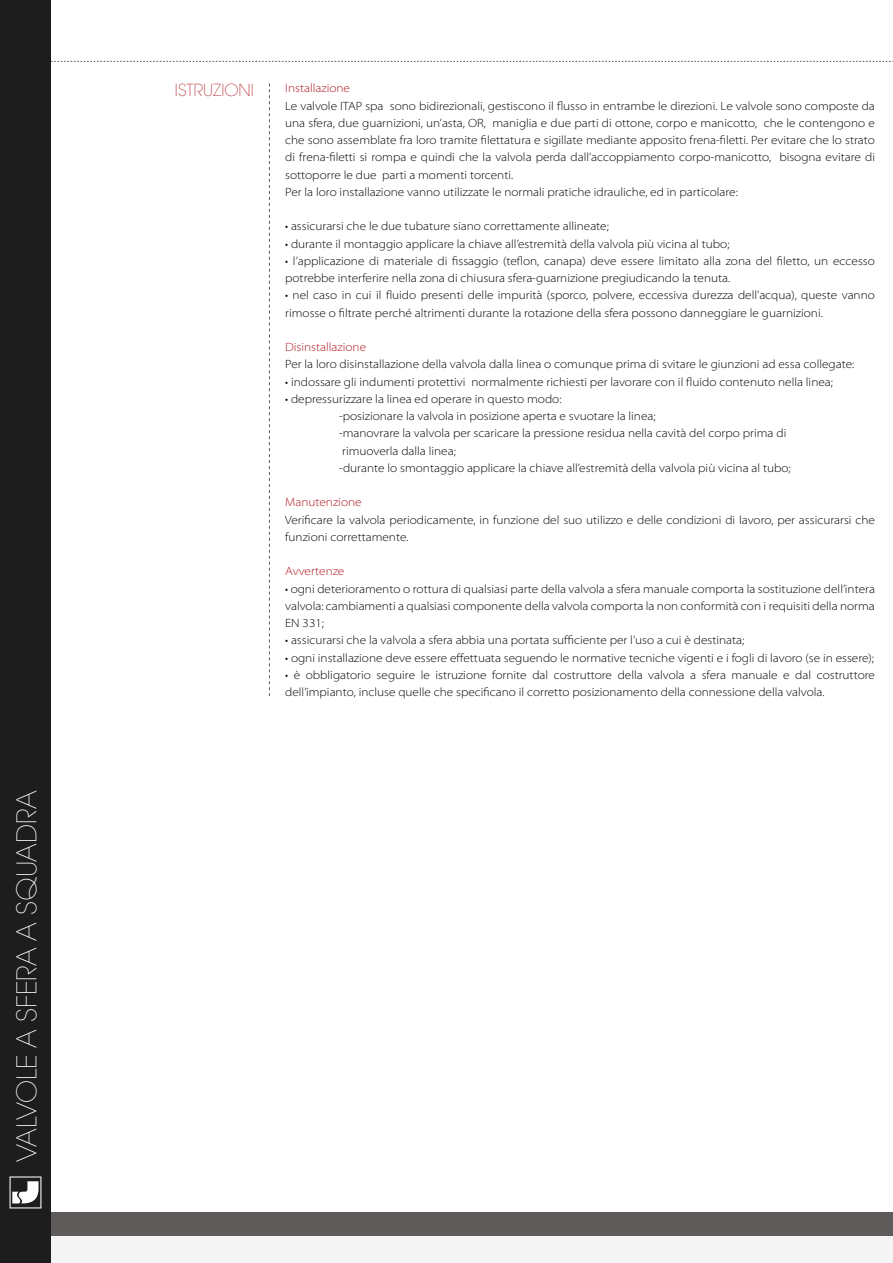
<style>
.page{position:relative;width:893px;height:1263px;background:#fff}
.page>*{position:absolute;margin:0;border:0;box-sizing:border-box;transform-origin:0 0}
.t1{font:200 27px "ITC Avant Garde Std";color:#fff}
.t2{font:200 16.5px "ITC Avant Garde Std";color:#af131b}
.t3{font:300 semi-expanded 12px/17.2px "Myriad Pro";color:#000}
.t4{font:300 semi-expanded 12px "Myriad Pro";color:#af131b}
</style>
<div class="page">
<svg style="left:51px;top:61px;width:842px;height:1px"></svg>
<div style="left:0;top:1213px;width:893px;height:50px;background:#f6f5f5"></div>
<div style="left:49px;top:1212px;width:844px;height:23px;background:#605b5b"></div>
<div style="left:0;top:0;width:51px;height:1263px;background:#1e1d1e"></div>
<svg style="left:10px;top:1176px;width:31px;height:32px"></svg>
<svg style="left:269px;top:83px;width:1px;height:613px"></svg>
<h1 class="t1" style="left:11px;top:1162px;width:373px;rotate:-90deg">VALVOLE A SFERA A SQUADRA</h1>
<h2 class="t2" style="left:175px;top:80px;width:80px">ISTRUZIONI</h2>
<p class="t4" style="left:285px;top:82px;width:66px">Installazione</p>
<p class="t3" style="left:285px;top:97px;width:591px">Le valvole ITAP spa sono bidirezionali, gestiscono il flusso in entrambe le direzioni. Le valvole sono composte da una sfera, due guarnizioni, un’asta, OR, maniglia e due parti di ottone, corpo e manicotto, che le contengono e che sono assemblate fra loro tramite filettatura e sigillate mediante apposito frena-filetti. Per evitare che lo strato di frena-filetti si rompa e quindi che la valvola perda dall’accoppiamento corpo-manicotto, bisogna evitare di sottoporre le due parti a momenti torcenti.<br>Per la loro installazione vanno utilizzate le normali pratiche idrauliche, ed in particolare:</p>
<p class="t3" style="left:285px;top:218px;width:325px">• assicurarsi che le due tubature siano correttamente allineate;</p>
<p class="t3" style="left:285px;top:235px;width:446px">• durante il montaggio applicare la chiave all’estremità della valvola più vicina al tubo;</p>
<p class="t3" style="left:285px;top:252px;width:591px">• l’applicazione di materiale di fissaggio (teflon, canapa) deve essere limitato alla zona del filetto, un eccesso potrebbe interferire nella zona di chiusura sfera-guarnizione pregiudicando la tenuta.</p>
<p class="t3" style="left:285px;top:287px;width:591px">• nel caso in cui il fluido presenti delle impurità (sporco, polvere, eccessiva durezza dell’acqua), queste vanno rimosse o filtrate perché altrimenti durante la rotazione della sfera possono danneggiare le guarnizioni.</p>
<p class="t4" style="left:285px;top:340px;width:82px">Disinstallazione</p>
<p class="t3" style="left:285px;top:356px;width:571px">Per la loro disinstallazione della valvola dalla linea o comunque prima di svitare le giunzioni ad essa collegate:</p>
<p class="t3" style="left:285px;top:373px;width:549px">• indossare gli indumenti protettivi normalmente richiesti per lavorare con il fluido contenuto nella linea;</p>
<p class="t3" style="left:339px;top:390px;width:453px;text-indent:-54px">• depressurizzare la linea ed operare in questo modo:<br>-posizionare la valvola in posizione aperta e svuotare la linea;<br>-manovrare la valvola per scaricare la pressione residua nella cavità del corpo prima di rimuoverla dalla linea;<br>-durante lo smontaggio applicare la chiave all’estremità della valvola più vicina al tubo;</p>
<p class="t4" style="left:285px;top:496px;width:78px">Manutenzione</p>
<p class="t3" style="left:285px;top:511px;width:591px">Verificare la valvola periodicamente, in funzione del suo utilizzo e delle condizioni di lavoro, per assicurarsi che funzioni correttamente.</p>
<p class="t4" style="left:285px;top:565px;width:61px">Avvertenze</p>
<p class="t3" style="left:285px;top:580px;width:591px;text-align:justify">• ogni deterioramento o rottura di qualsiasi parte della valvola a sfera manuale comporta la sostituzione dell’intera valvola: cambiamenti a qualsiasi componente della valvola comporta la non conformità con i requisiti della norma EN 331;</p>
<p class="t3" style="left:285px;top:632px;width:461px">• assicurarsi che la valvola a sfera abbia una portata sufficiente per l’uso a cui è destinata;</p>
<p class="t3" style="left:285px;top:649px;width:590px">• ogni installazione deve essere effettuata seguendo le normative tecniche vigenti e i fogli di lavoro (se in essere);</p>
<p class="t3" style="left:285px;top:666px;width:591px">• è obbligatorio seguire le istruzione fornite dal costruttore della valvola a sfera manuale e dal costruttore dell’impianto, incluse quelle che specificano il corretto posizionamento della connessione della valvola.</p>
</div>
